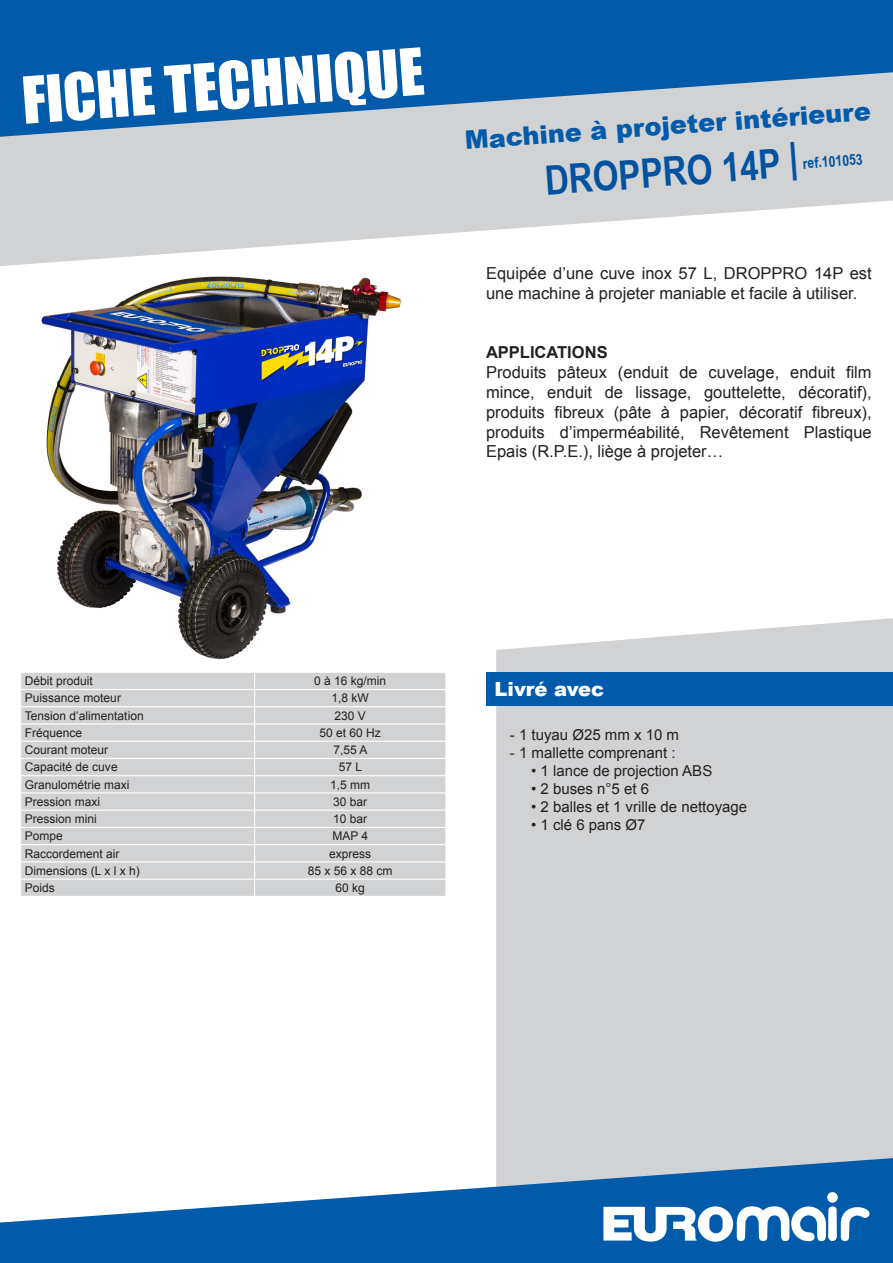
<style>
.page{position:relative;width:893px;height:1263px;background:#fff}
.page>*{position:absolute;margin:0;border:0;box-sizing:border-box;transform-origin:0 0}
.t1{font:60px "Impact";color:#fff}
.t2{font:700 40.5px "Arial Narrow";color:#0153a0}
.t3{font:900 25.5px "Arial";color:#015aaa}
.t4{font:900 19.5px "Arial";color:#fff}
.t5{font:16.5px/19.8px "Arial";color:#231f20}
.t6{font:700 16.5px "Arial";color:#231f20}
.t7{font:15px "Arial";color:#231f20}
.t8{font:700 15px "Arial Narrow";color:#0153a0}
.t9{font:12px "Arial";color:#231f20}
</style>
<div class="page">
<svg style="left:0;top:137px;width:893px;height:129px;fill:#d1d2d4"></svg>
<div style="left:496px;top:618px;width:397px;height:540px;background:#d1d2d4"></div>
<svg style="left:0;top:1158px;width:893px;height:105px;fill:#015aaa"></svg>
<svg style="left:603px;top:1206px;width:269px;height:36px"></svg>
<div style="left:827px;top:1192px;width:11px;height:11px;background:#fff;border-radius:50%"></div>
<svg style="left:0;top:0;width:893px;height:137px;background:#3276b3"></svg>
<img style="left:41px;top:276px;width:360px;height:383px">
<div style="left:486px;top:672px;width:407px;height:33px;background:#015aaa"></div>
<div style="left:21px;top:673px;width:424px;height:223px;background:#d1d2d4"></div>
<hr style="left:20px;top:689px;width:235px;height:1px;background:#fff">
<hr style="left:255px;top:689px;width:191px;height:1px;background:#fff">
<hr style="left:20px;top:706px;width:235px;height:1px;background:#fff">
<hr style="left:255px;top:706px;width:191px;height:1px;background:#fff">
<hr style="left:20px;top:723px;width:235px;height:1px;background:#fff">
<hr style="left:255px;top:723px;width:191px;height:1px;background:#fff">
<hr style="left:20px;top:741px;width:235px;height:1px;background:#fff">
<hr style="left:255px;top:741px;width:191px;height:1px;background:#fff">
<hr style="left:20px;top:758px;width:235px;height:1px;background:#fff">
<hr style="left:255px;top:758px;width:191px;height:1px;background:#fff">
<hr style="left:20px;top:775px;width:235px;height:1px;background:#fff">
<hr style="left:255px;top:775px;width:191px;height:1px;background:#fff">
<hr style="left:20px;top:792px;width:235px;height:1px;background:#fff">
<hr style="left:255px;top:792px;width:191px;height:1px;background:#fff">
<hr style="left:20px;top:810px;width:235px;height:1px;background:#fff">
<hr style="left:255px;top:810px;width:191px;height:1px;background:#fff">
<hr style="left:20px;top:827px;width:235px;height:1px;background:#fff">
<hr style="left:255px;top:827px;width:191px;height:1px;background:#fff">
<hr style="left:20px;top:844px;width:235px;height:1px;background:#fff">
<hr style="left:255px;top:844px;width:191px;height:1px;background:#fff">
<hr style="left:20px;top:861px;width:235px;height:1px;background:#fff">
<hr style="left:255px;top:861px;width:191px;height:1px;background:#fff">
<hr style="left:20px;top:878px;width:235px;height:2px;background:#fff">
<hr style="left:255px;top:878px;width:191px;height:2px;background:#fff">
<svg style="left:254px;top:673px;width:1px;height:223px"></svg>
<svg style="left:445px;top:673px;width:1px;height:223px"></svg>
<h1 class="t1" style="left:19px;top:53px;width:404px;rotate:-4deg">FICHE TECHNIQUE</h1>
<p class="t3" style="left:464px;top:121px;width:408px;rotate:-4deg">Machine à projeter intérieure</p>
<p class="t2" style="left:543px;top:150px;width:256px;rotate:-4deg">DROPPRO 14P |</p>
<p class="t8" style="left:802px;top:152px;width:62px;rotate:-4deg">ref.101053</p>
<p class="t5" style="left:486px;top:264px;width:387px">Equipée d’une cuve inox 57 L, DROPPRO 14P est une machine à projeter maniable et facile à utiliser.</p>
<p class="t6" style="left:486px;top:342px;width:123px">APPLICATIONS</p>
<p class="t5" style="left:486px;top:363px;width:387px;text-align:justify">Produits pâteux (enduit de cuvelage, enduit film mince, enduit de lissage, gouttelette, décoratif), produits fibreux (pâte à papier, décoratif fibreux), produits d’imperméabilité, Revêtement Plastique Epais (R.P.E.), liège à projeter…</p>
<p class="t9" style="left:25px;top:673px;width:70px">Débit produit</p>
<p class="t9" style="left:314px;top:673px;width:74px">0 à 16 kg/min</p>
<p class="t9" style="left:25px;top:690px;width:98px">Puissance moteur</p>
<p class="t9" style="left:332px;top:690px;width:39px">1,8 kW</p>
<p class="t9" style="left:25px;top:708px;width:120px">Tension d’alimentation</p>
<p class="t9" style="left:335px;top:708px;width:33px">230 V</p>
<p class="t9" style="left:25px;top:725px;width:59px">Fréquence</p>
<p class="t9" style="left:320px;top:725px;width:63px">50 et 60 Hz</p>
<p class="t9" style="left:25px;top:742px;width:85px">Courant moteur</p>
<p class="t9" style="left:334px;top:742px;width:36px">7,55 A</p>
<p class="t9" style="left:25px;top:759px;width:94px">Capacité de cuve</p>
<p class="t9" style="left:339px;top:759px;width:25px">57 L</p>
<p class="t9" style="left:25px;top:777px;width:106px">Granulométrie maxi</p>
<p class="t9" style="left:330px;top:777px;width:42px">1,5 mm</p>
<p class="t9" style="left:25px;top:794px;width:77px">Pression maxi</p>
<p class="t9" style="left:333px;top:794px;width:36px">30 bar</p>
<p class="t9" style="left:25px;top:811px;width:74px">Pression mini</p>
<p class="t9" style="left:333px;top:811px;width:36px">10 bar</p>
<p class="t9" style="left:25px;top:828px;width:40px">Pompe</p>
<p class="t9" style="left:332px;top:828px;width:37px">MAP 4</p>
<p class="t9" style="left:25px;top:845px;width:96px">Raccordement air</p>
<p class="t9" style="left:329px;top:845px;width:44px">express</p>
<p class="t9" style="left:25px;top:863px;width:116px">Dimensions (L x l x h)</p>
<p class="t9" style="left:308px;top:863px;width:86px">85 x 56 x 88 cm</p>
<p class="t9" style="left:25px;top:880px;width:32px">Poids</p>
<p class="t9" style="left:336px;top:880px;width:31px">60 kg</p>
<p class="t4" style="left:495px;top:674px;width:111px">Livré avec</p>
<p class="t7" style="left:510px;top:725px;width:171px">- 1 tuyau Ø25 mm x 10 m</p>
<p class="t7" style="left:510px;top:743px;width:167px">- 1 mallette comprenant :</p>
<p class="t7" style="left:531px;top:761px;width:183px">• 1 lance de projection ABS</p>
<p class="t7" style="left:531px;top:779px;width:119px">• 2 buses n°5 et 6</p>
<p class="t7" style="left:531px;top:797px;width:218px">• 2 balles et 1 vrille de nettoyage</p>
<p class="t7" style="left:531px;top:815px;width:116px">• 1 clé 6 pans Ø7</p>
</div>
